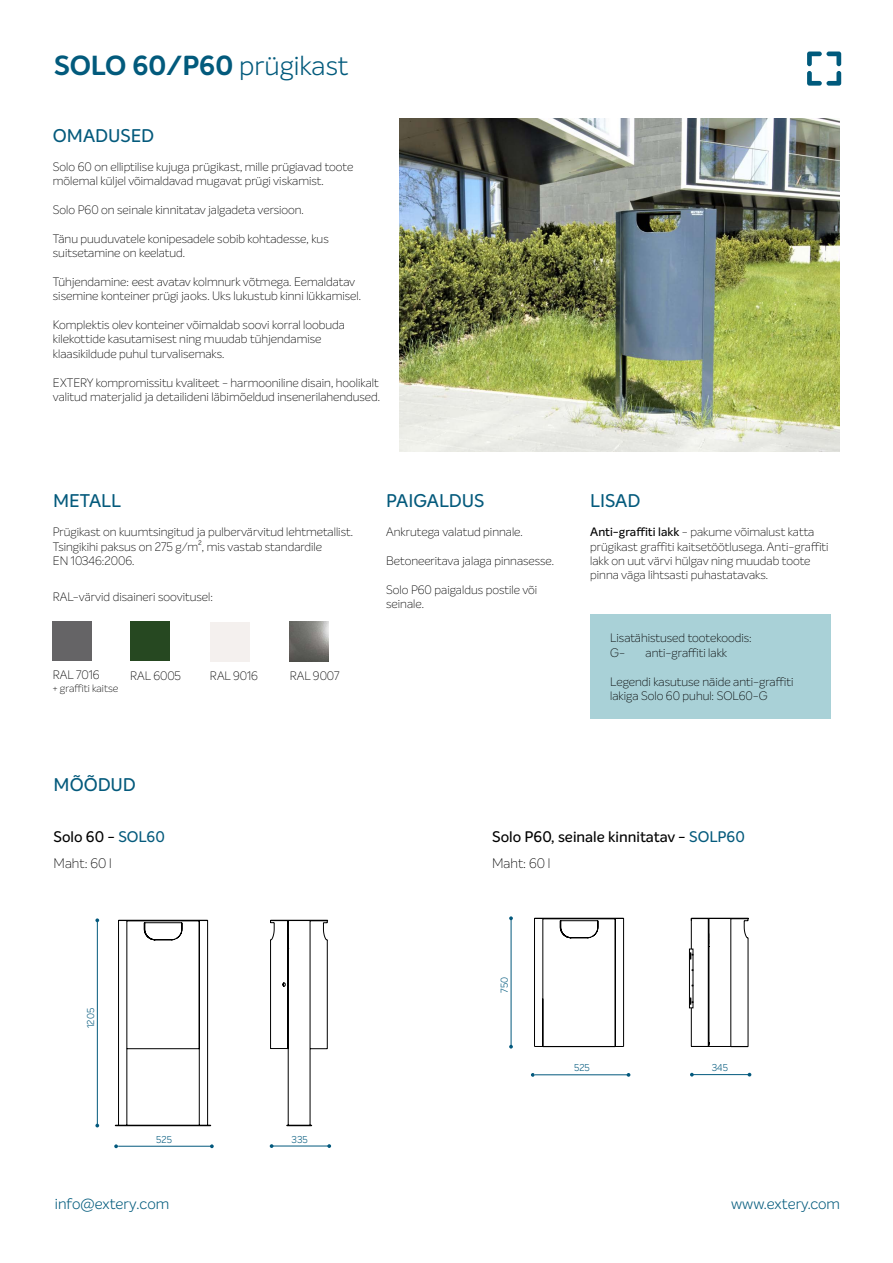
<style>
.page{position:relative;width:893px;height:1263px;background:#fff}
.page>*{position:absolute;margin:0;border:0;box-sizing:border-box;transform-origin:0 0}
.t1{font:700 27px "Intelo";color:#025a7c}
.t2{font:500 18px "Intelo";color:#045a7c}
.t3{font:500 15px "Intelo";color:#000}
.t4{font:300 15px "Intelo";color:#005a7c}
.t5{font:300 15px "Intelo";color:#025a7c}
.t6{font:100 13.5px "Intelo";color:#000}
.t7{font:100 12px/14.4px "Intelo";color:#000}
.t8{font:100 10.5px "Intelo";color:#000}
.t9{font:300 9.75px "Intelo";color:#03597d}
.s1{font-weight:300}
.s2{font-weight:500}
.s3{color:#045a7c}
</style>
<div class="page">
<svg style="left:807px;top:52px;width:34px;height:34px"></svg>
<div style="left:590px;top:615px;width:241px;height:104px;background:#a9d1d7"></div>
<div style="left:53px;top:621px;width:39px;height:39px;background:#656466"></div>
<img style="left:400px;top:118px;width:440px;height:334px">
<div style="left:130px;top:622px;width:39px;height:39px;background:#264821"></div>
<div style="left:210px;top:622px;width:39px;height:39px;background:#f4f0ee"></div>
<img style="left:290px;top:622px;width:39px;height:39px">
<svg style="left:115px;top:919px;width:96px;height:207px"></svg>
<svg style="left:270px;top:919px;width:58px;height:207px"></svg>
<hr style="left:97px;top:921px;width:1px;height:204px;background:#03597d">
<svg style="left:95px;top:918px;width:4px;height:4px"></svg>
<hr style="left:118px;top:1146px;width:94px;height:1px;background:#03597d">
<svg style="left:114px;top:1144px;width:4px;height:4px"></svg>
<svg style="left:210px;top:1144px;width:4px;height:4px"></svg>
<hr style="left:272px;top:1146px;width:56px;height:1px;background:#03597d">
<svg style="left:327px;top:1144px;width:4px;height:4px"></svg>
<svg style="left:534px;top:917px;width:90px;height:129px"></svg>
<hr style="left:534px;top:1046px;width:90px;height:1px;background:#000">
<hr style="left:689px;top:949px;width:4px;height:59px;background:#090909">
<svg style="left:690px;top:917px;width:59px;height:130px"></svg>
<hr style="left:511px;top:919px;width:1px;height:128px;background:#03597d">
<svg style="left:509px;top:916px;width:4px;height:4px"></svg>
<hr style="left:535px;top:1074px;width:93px;height:1px;background:#03597d">
<svg style="left:531px;top:1073px;width:4px;height:4px"></svg>
<hr style="left:693px;top:1074px;width:56px;height:1px;background:#03597d">
<h1 class="t1" style="left:54px;top:49px;width:296px">SOLO 60/P60 <span class="s1">prügikast</span></h1>
<h2 class="t2" style="left:53px;top:125px;width:103px">OMADUSED</h2>
<p class="t7" style="left:53px;top:159px;width:302px">Solo 60 on elliptilise kujuga prügikast, mille prügiavad toote mõlemal küljel võimaldavad mugavat prügi viskamist.</p>
<p class="t7" style="left:53px;top:202px;width:252px">Solo P60 on seinale kinnitatav jalgadeta versioon.</p>
<p class="t7" style="left:53px;top:231px;width:277px">Tänu puuduvatele konipesadele sobib kohtadesse, kus suitsetamine on keelatud.</p>
<p class="t7" style="left:53px;top:274px;width:310px">Tühjendamine: eest avatav kolmnurk võtmega. Eemaldatav sisemine konteiner prügi jaoks. Uks lukustub kinni lükkamisel.</p>
<p class="t7" style="left:53px;top:318px;width:294px">Komplektis olev konteiner võimaldab soovi korral loobuda kilekottide kasutamisest ning muudab tühjendamise klaasikildude puhul turvalisemaks.</p>
<p class="t7" style="left:53px;top:375px;width:329px">EXTERY kompromissitu kvaliteet - harmooniline disain, hoolikalt valitud materjalid ja detailideni läbimõeldud insenerilahendused.</p>
<h2 class="t2" style="left:53px;top:490px;width:69px">METALL</h2>
<h2 class="t2" style="left:386px;top:490px;width:100px">PAIGALDUS</h2>
<h2 class="t2" style="left:590px;top:490px;width:52px">LISAD</h2>
<p class="t7" style="left:53px;top:525px;width:302px">Prügikast on kuumtsingitud ja pulbervärvitud lehtmetallist.<br>Tsingikihi paksus on 275 g/m², mis vastab standardile<br>EN 10346:2006.</p>
<p class="t7" style="left:53px;top:589px;width:162px">RAL-värvid disaineri soovitusel:</p>
<p class="t7" style="left:53px;top:668px;width:48px">RAL 7016</p>
<p class="t8" style="left:53px;top:682px;width:67px">+ graffiti kaitse</p>
<p class="t7" style="left:130px;top:668px;width:52px">RAL 6005</p>
<p class="t7" style="left:210px;top:669px;width:50px">RAL 9016</p>
<p class="t7" style="left:290px;top:669px;width:51px">RAL 9007</p>
<h2 class="t2" style="left:54px;top:773px;width:84px">MÕÕDUD</h2>
<p class="t7" style="left:386px;top:525px;width:138px">Ankrutega valatud pinnale.</p>
<p class="t7" style="left:386px;top:554px;width:169px">Betoneeritava jalaga pinnasesse.</p>
<p class="t7" style="left:386px;top:582px;width:153px">Solo P60 paigaldus postile või seinale.</p>
<p class="t7" style="left:590px;top:525px;width:240px"><span class="s2">Anti-graffiti lakk</span> - pakume võimalust katta prügikast graffiti kaitsetöötlusega. Anti-graffiti lakk on uut värvi hülgav ning muudab toote pinna väga lihtsasti puhastatavaks.</p>
<p class="t7" style="left:610px;top:631px;width:143px">Lisatähistused tootekoodis:<br>G-</p>
<p class="t7" style="left:646px;top:645px;width:83px">anti-graffiti lakk</p>
<p class="t7" style="left:610px;top:674px;width:185px">Legendi kasutuse näide anti-graffiti lakiga Solo 60 puhul: SOL60-G</p>
<p class="t3" style="left:54px;top:828px;width:113px">Solo 60 - <span class="s3">SOL60</span></p>
<p class="t3" style="left:492px;top:828px;width:254px">Solo P60, seinale kinnitatav - <span class="s3">SOLP60</span></p>
<p class="t6" style="left:54px;top:855px;width:60px">Maht: 60 l</p>
<p class="t6" style="left:492px;top:855px;width:60px">Maht: 60 l</p>
<p class="t9" style="left:85px;top:1028px;width:21px;rotate:-90deg">1205</p>
<p class="t9" style="left:156px;top:1133px;width:17px">525</p>
<p class="t9" style="left:292px;top:1133px;width:18px">335</p>
<p class="t9" style="left:498px;top:992px;width:17px;rotate:-90deg">750</p>
<p class="t9" style="left:574px;top:1062px;width:17px">525</p>
<p class="t9" style="left:712px;top:1062px;width:18px">345</p>
<p class="t4" style="left:55px;top:1194px;width:116px">info@extery.com</p>
<p class="t5" style="left:731px;top:1194px;width:110px">www.extery.com</p>
</div>
